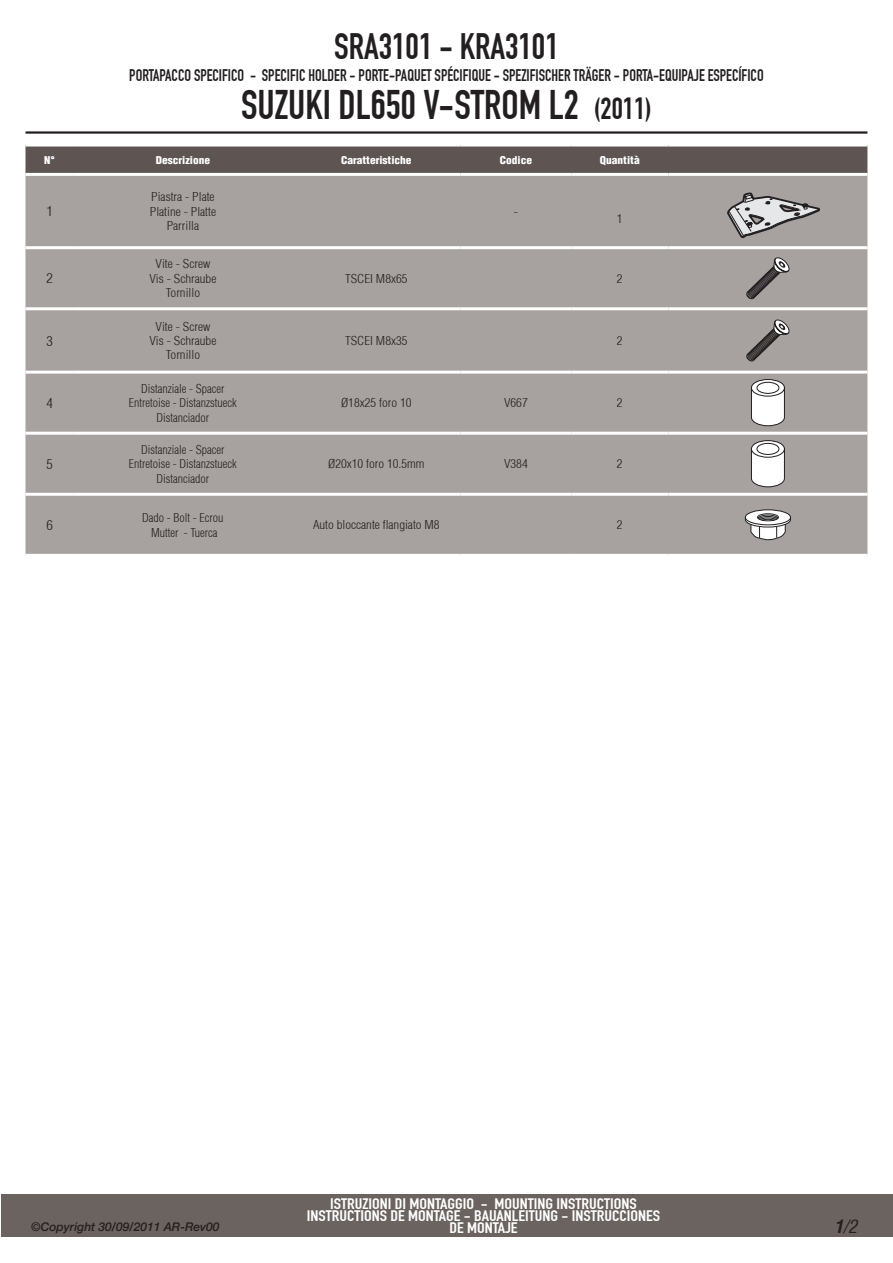
<style>
.page{position:relative;width:893px;height:1263px;background:#fff}
.page>*{position:absolute;margin:0;border:0;box-sizing:border-box;transform-origin:0 0}
.t1{font:40.5px "DIN Engschrift Alternate";color:#231f20}
.t2{font:36px "DIN Engschrift Alternate";color:#231f20}
.t3{font:italic condensed 18px "Helvetica";color:#231f20}
.t4{font:16.5px "DIN Engschrift Alternate";color:#231f20;scale:.95 1}
.t5{font:15px/12px "DIN Engschrift Alternate";color:#fff;text-align:center;scale:1.2 1}
.t6{font:300 condensed 13.5px "Helvetica";color:#231f20;scale:1.08 1}
.t7{font:300 condensed 12px/14.4px "Helvetica";color:#231f20;text-align:center;scale:1.08 1}
.t8{font:300 condensed 12px/14.4px "Helvetica";color:#231f20;text-align:center}
.t9{font:italic 500 12px "Helvetica Neue";color:#231f20}
.t10{font:900 condensed 10.5px "Helvetica";color:#fff;scale:1.08 1}
.s1{font-size:30px}
.s2{font-weight:700}
</style>
<div class="page">
<div style="left:1px;top:1194px;width:891px;height:43px;background:#6b6360"></div>
<hr style="left:26px;top:131px;width:841px;height:3px;background:#231f20">
<div style="left:26px;top:147px;width:841px;height:26px;background:#5e5553"></div>
<div style="left:26px;top:176px;width:841px;height:378px;background:#a7a2a0"></div>
<hr style="left:26px;top:246px;width:48px;height:3px;background:#fff">
<hr style="left:74px;top:246px;width:218px;height:3px;background:#fff">
<hr style="left:292px;top:246px;width:169px;height:3px;background:#fff">
<hr style="left:461px;top:246px;width:110px;height:3px;background:#fff">
<hr style="left:571px;top:246px;width:97px;height:3px;background:#fff">
<hr style="left:668px;top:246px;width:199px;height:3px;background:#fff">
<hr style="left:26px;top:307px;width:48px;height:3px;background:#fff">
<hr style="left:74px;top:307px;width:218px;height:3px;background:#fff">
<hr style="left:292px;top:307px;width:169px;height:3px;background:#fff">
<hr style="left:461px;top:307px;width:110px;height:3px;background:#fff">
<hr style="left:571px;top:307px;width:97px;height:3px;background:#fff">
<hr style="left:668px;top:307px;width:199px;height:3px;background:#fff">
<hr style="left:26px;top:371px;width:48px;height:3px;background:#fff">
<hr style="left:74px;top:371px;width:218px;height:3px;background:#fff">
<hr style="left:292px;top:371px;width:169px;height:3px;background:#fff">
<hr style="left:461px;top:371px;width:110px;height:3px;background:#fff">
<hr style="left:571px;top:371px;width:97px;height:3px;background:#fff">
<hr style="left:668px;top:371px;width:199px;height:3px;background:#fff">
<hr style="left:26px;top:432px;width:48px;height:3px;background:#fff">
<hr style="left:74px;top:432px;width:218px;height:3px;background:#fff">
<hr style="left:292px;top:432px;width:169px;height:3px;background:#fff">
<hr style="left:461px;top:432px;width:110px;height:3px;background:#fff">
<hr style="left:571px;top:432px;width:97px;height:3px;background:#fff">
<hr style="left:668px;top:432px;width:199px;height:3px;background:#fff">
<hr style="left:26px;top:493px;width:48px;height:3px;background:#fff">
<hr style="left:74px;top:493px;width:218px;height:3px;background:#fff">
<hr style="left:292px;top:493px;width:169px;height:3px;background:#fff">
<hr style="left:461px;top:493px;width:110px;height:3px;background:#fff">
<hr style="left:571px;top:493px;width:97px;height:3px;background:#fff">
<hr style="left:668px;top:493px;width:199px;height:3px;background:#fff">
<svg style="left:746px;top:256px;width:44px;height:44px;background:#8f8a89"></svg>
<svg style="left:746px;top:318px;width:44px;height:44px;background:#8f8a89"></svg>
<svg style="left:750px;top:378px;width:35px;height:49px"></svg>
<svg style="left:750px;top:440px;width:35px;height:48px"></svg>
<svg style="left:745px;top:509px;width:46px;height:33px"></svg>
<svg style="left:726px;top:193px;width:96px;height:49px;background:#a3a0a0"></svg>
<h2 class="t2" style="left:334px;top:25px;width:226px">SRA3101 - KRA3101</h2>
<h3 class="t4" style="left:129px;top:65px;width:669px">PORTAPACCO SPECIFICO - SPECIFIC HOLDER - PORTE-PAQUET SPÉCIFIQUE - SPEZIFISCHER TRÄGER - PORTA-EQUIPAJE ESPECÍFICO</h3>
<h1 class="t1" style="left:241px;top:81px;width:412px">SUZUKI DL650 V-STROM L2 <span class="s1">(2011)</span></h1>
<p class="t10" style="left:44px;top:153px;width:12px">N°</p>
<p class="t10" style="left:156px;top:153px;width:52px">Descrizione</p>
<p class="t10" style="left:341px;top:153px;width:67px">Caratteristiche</p>
<p class="t10" style="left:500px;top:153px;width:31px">Codice</p>
<p class="t10" style="left:600px;top:153px;width:38px">Quantità</p>
<p class="t6" style="left:46px;top:203px;width:7px">1</p>
<p class="t7" style="left:150px;top:190px;width:63px">Piastra - Plate<br>Platine - Platte<br>Parrilla</p>
<p class="t7" style="left:514px;top:204px;width:5px">-</p>
<p class="t7" style="left:617px;top:211px;width:7px">1</p>
<p class="t6" style="left:46px;top:270px;width:7px">2</p>
<p class="t7" style="left:149px;top:257px;width:63px">Vite - Screw<br>Vis - Schraube<br>Tornillo</p>
<p class="t7" style="left:345px;top:271px;width:59px">TSCEI M8x65</p>
<p class="t7" style="left:617px;top:271px;width:7px">2</p>
<p class="t6" style="left:46px;top:332px;width:7px">3</p>
<p class="t7" style="left:149px;top:319px;width:63px">Vite - Screw<br>Vis - Schraube<br>Tornillo</p>
<p class="t7" style="left:345px;top:333px;width:59px">TSCEI M8x35</p>
<p class="t7" style="left:617px;top:333px;width:7px">2</p>
<p class="t6" style="left:46px;top:394px;width:7px">4</p>
<p class="t8" style="left:129px;top:381px;width:109px">Distanziale - Spacer<br>Entretoise - Distanzstueck<br>Distanciador</p>
<p class="t7" style="left:341px;top:395px;width:67px">Ø18x25 foro 10</p>
<p class="t7" style="left:504px;top:395px;width:23px">V667</p>
<p class="t7" style="left:617px;top:395px;width:7px">2</p>
<p class="t6" style="left:46px;top:455px;width:7px">5</p>
<p class="t8" style="left:129px;top:442px;width:109px">Distanziale - Spacer<br>Entretoise - Distanzstueck<br>Distanciador</p>
<p class="t7" style="left:328px;top:457px;width:91px">Ø20x10 foro 10.5mm</p>
<p class="t7" style="left:504px;top:457px;width:23px">V384</p>
<p class="t7" style="left:617px;top:457px;width:7px">2</p>
<p class="t6" style="left:46px;top:516px;width:7px">6</p>
<p class="t8" style="left:142px;top:510px;width:83px">Dado - Bolt - Ecrou<br>Mutter - Tuerca</p>
<p class="t7" style="left:313px;top:518px;width:119px">Auto bloccante flangiato M8</p>
<p class="t7" style="left:617px;top:518px;width:7px">2</p>
<p class="t9" style="left:31px;top:1220px;width:190px">©Copyright 30/09/2011 AR-Rev00</p>
<p class="t5" style="left:307px;top:1197px;width:296px">ISTRUZIONI DI MONTAGGIO - MOUNTING INSTRUCTIONS<br>INSTRUCTIONS DE MONTAGE - BAUANLEITUNG - INSTRUCCIONES<br>DE MONTAJE</p>
<h3 class="t3" style="left:834px;top:1215px;width:25px"><span class="s2">1</span>/2</h3>
</div>
